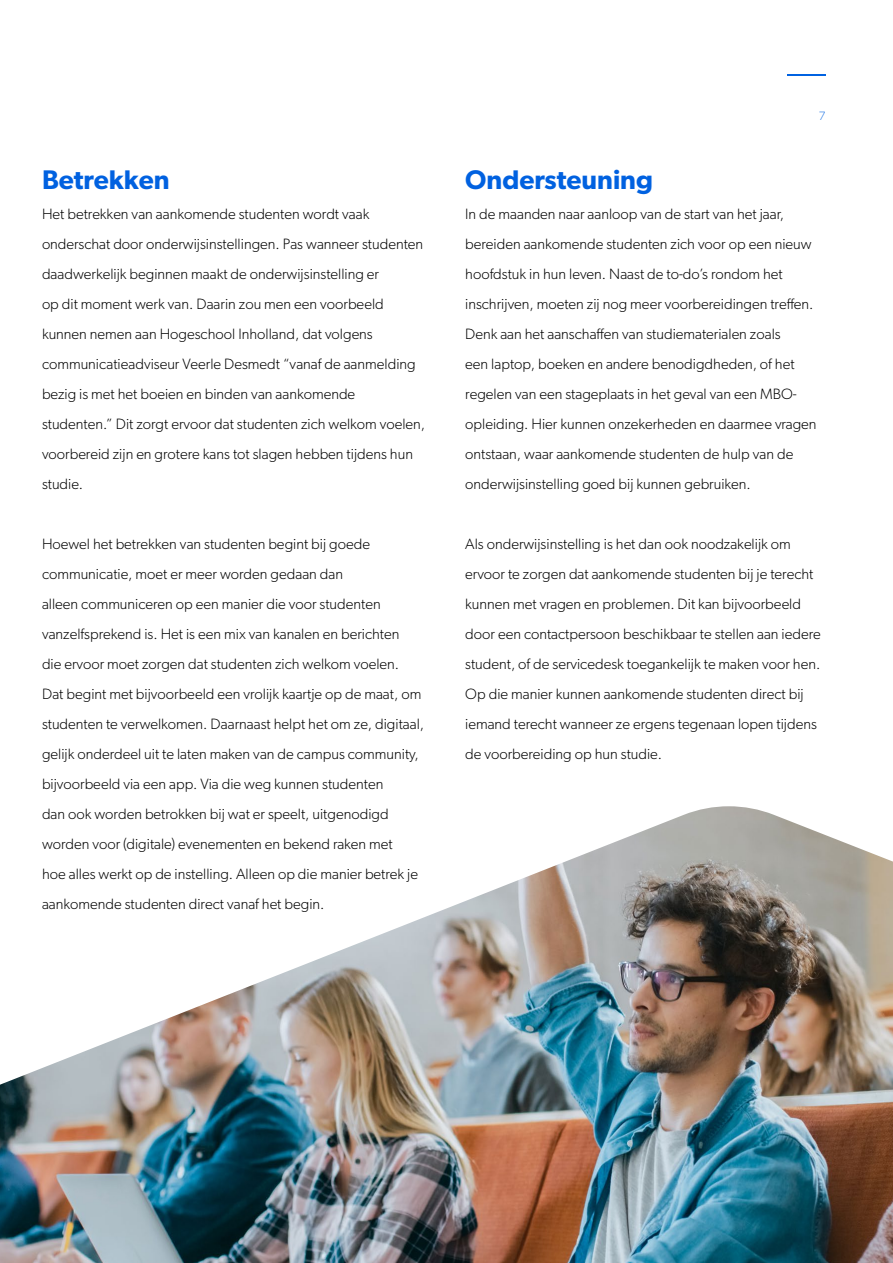
<style>
.page{position:relative;width:893px;height:1263px;background:#fff}
.page>*{position:absolute;margin:0;border:0;box-sizing:border-box;transform-origin:0 0}
.t1{font:600 27px "Gibson";color:#0061e0}
.t2{font:300 15px/30px "Gibson";color:#000}
.t3{font:100 12px "Gibson";color:#0062e1}
</style>
<div class="page">
<hr style="left:787px;top:75px;width:38px;height:1px;background:#0062e1">
<img style="left:0;top:806px;width:893px;height:457px">
<h1 class="t1" style="left:42px;top:164px;width:129px">Betrekken</h1>
<p class="t2" style="left:42px;top:199px;width:385px">Het betrekken van aankomende studenten wordt vaak onderschat door onderwijsinstellingen. Pas wanneer studenten daadwerkelijk beginnen maakt de onderwijsinstelling er<br>op dit moment werk van. Daarin zou men een voorbeeld kunnen nemen aan Hogeschool Inholland, dat volgens communicatieadviseur Veerle Desmedt “vanaf de aanmelding bezig is met het boeien en binden van aankomende studenten.” Dit zorgt ervoor dat studenten zich welkom voelen, voorbereid zijn en grotere kans tot slagen hebben tijdens hun studie.</p>
<p class="t2" style="left:42px;top:529px;width:384px">Hoewel het betrekken van studenten begint bij goede communicatie, moet er meer worden gedaan dan<br>alleen communiceren op een manier die voor studenten vanzelfsprekend is. Het is een mix van kanalen en berichten<br>die ervoor moet zorgen dat studenten zich welkom voelen.<br>Dat begint met bijvoorbeeld een vrolijk kaartje op de maat, om studenten te verwelkomen. Daarnaast helpt het om ze, digitaal, gelijk onderdeel uit te laten maken van de campus community, bijvoorbeeld via een app. Via die weg kunnen studenten<br>dan ook worden betrokken bij wat er speelt, uitgenodigd worden voor (digitale) evenementen en bekend raken met<br>hoe alles werkt op de instelling. Alleen op die manier betrek je aankomende studenten direct vanaf het begin.</p>
<p class="t3" style="left:819px;top:108px;width:8px">7</p>
<h1 class="t1" style="left:465px;top:164px;width:189px">Ondersteuning</h1>
<p class="t2" style="left:465px;top:199px;width:353px">In de maanden naar aanloop van de start van het jaar, bereiden aankomende studenten zich voor op een nieuw hoofdstuk in hun leven. Naast de to-do’s rondom het inschrijven, moeten zij nog meer voorbereidingen treffen.<br>Denk aan het aanschaffen van studiematerialen zoals<br>een laptop, boeken en andere benodigdheden, of het regelen van een stageplaats in het geval van een MBO&shy;opleiding. Hier kunnen onzekerheden en daarmee vragen ontstaan, waar aankomende studenten de hulp van de onderwijsinstelling goed bij kunnen gebruiken.</p>
<p class="t2" style="left:465px;top:529px;width:357px">Als onderwijsinstelling is het dan ook noodzakelijk om ervoor te zorgen dat aankomende studenten bij je terecht kunnen met vragen en problemen. Dit kan bijvoorbeeld door een contactpersoon beschikbaar te stellen aan iedere student, of de servicedesk toegankelijk te maken voor hen.<br>Op die manier kunnen aankomende studenten direct bij iemand terecht wanneer ze ergens tegenaan lopen tijdens de voorbereiding op hun studie.</p>
</div>
